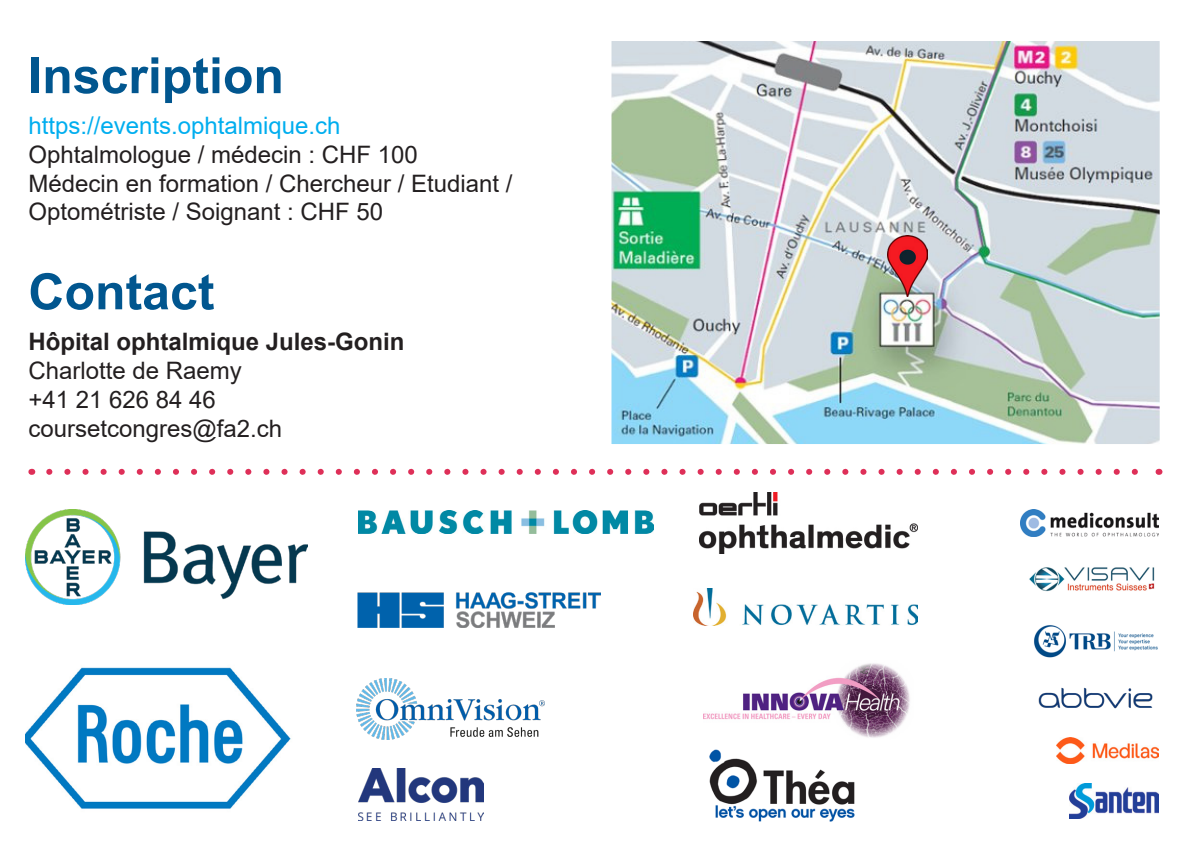
<style>
.page{position:relative;width:1202px;height:851px;background:#fff}
.page>*{position:absolute;margin:0;border:0;box-sizing:border-box;transform-origin:0 0}
.t1{font:700 50px "Arial";color:#01568f}
.t2{font:24px "Arial";color:#231f20}
.t3{font:24px "Arial";color:#00aeef}
.t4{font:700 24px "Arial";color:#231f20}
</style>
<div class="page">
<img style="left:612px;top:42px;width:547px;height:401px">
<div style="left:607px;top:37px;width:557px;height:411px;border:4px solid #fff"></div>
<img style="left:25px;top:509px;width:282px;height:95px">
<img style="left:25px;top:667px;width:266px;height:142px">
<img style="left:887px;top:235px;width:41px;height:62px">
<svg style="left:49px;top:468px;width:1089px;height:6px"></svg>
<img style="left:359px;top:768px;width:124px;height:52px">
<img style="left:359px;top:510px;width:294px;height:23px">
<img style="left:357px;top:592px;width:244px;height:35px">
<img style="left:357px;top:678px;width:187px;height:61px">
<img style="left:1020px;top:509px;width:138px;height:27px">
<img style="left:1070px;top:783px;width:88px;height:35px">
<img style="left:1034px;top:625px;width:124px;height:32px">
<img style="left:1029px;top:567px;width:126px;height:25px">
<img style="left:700px;top:492px;width:218px;height:61px">
<img style="left:693px;top:588px;width:225px;height:37px">
<img style="left:1056px;top:737px;width:102px;height:25px">
<img style="left:1038px;top:687px;width:115px;height:22px">
<img style="left:704px;top:663px;width:206px;height:75px">
<img style="left:709px;top:749px;width:146px;height:73px">
<p class="t1" style="left:28px;top:40px;width:257px">Inscription</p>
<p class="t3" style="left:28px;top:109px;width:314px">https://events.ophtalmique.ch</p>
<p class="t2" style="left:28px;top:138px;width:391px">Ophtalmologue / médecin : CHF 100</p>
<p class="t2" style="left:28px;top:167px;width:486px">Médecin en formation / Chercheur / Etudiant /</p>
<p class="t2" style="left:28px;top:195px;width:356px">Optométriste / Soignant : CHF 50</p>
<p class="t1" style="left:28px;top:256px;width:188px">Contact</p>
<p class="t4" style="left:28px;top:325px;width:378px">Hôpital ophtalmique Jules-Gonin</p>
<p class="t2" style="left:28px;top:354px;width:215px">Charlotte de Raemy</p>
<p class="t2" style="left:28px;top:383px;width:189px">+41 21 626 84 46</p>
<p class="t2" style="left:28px;top:411px;width:255px">coursetcongres@fa2.ch</p>
</div>
